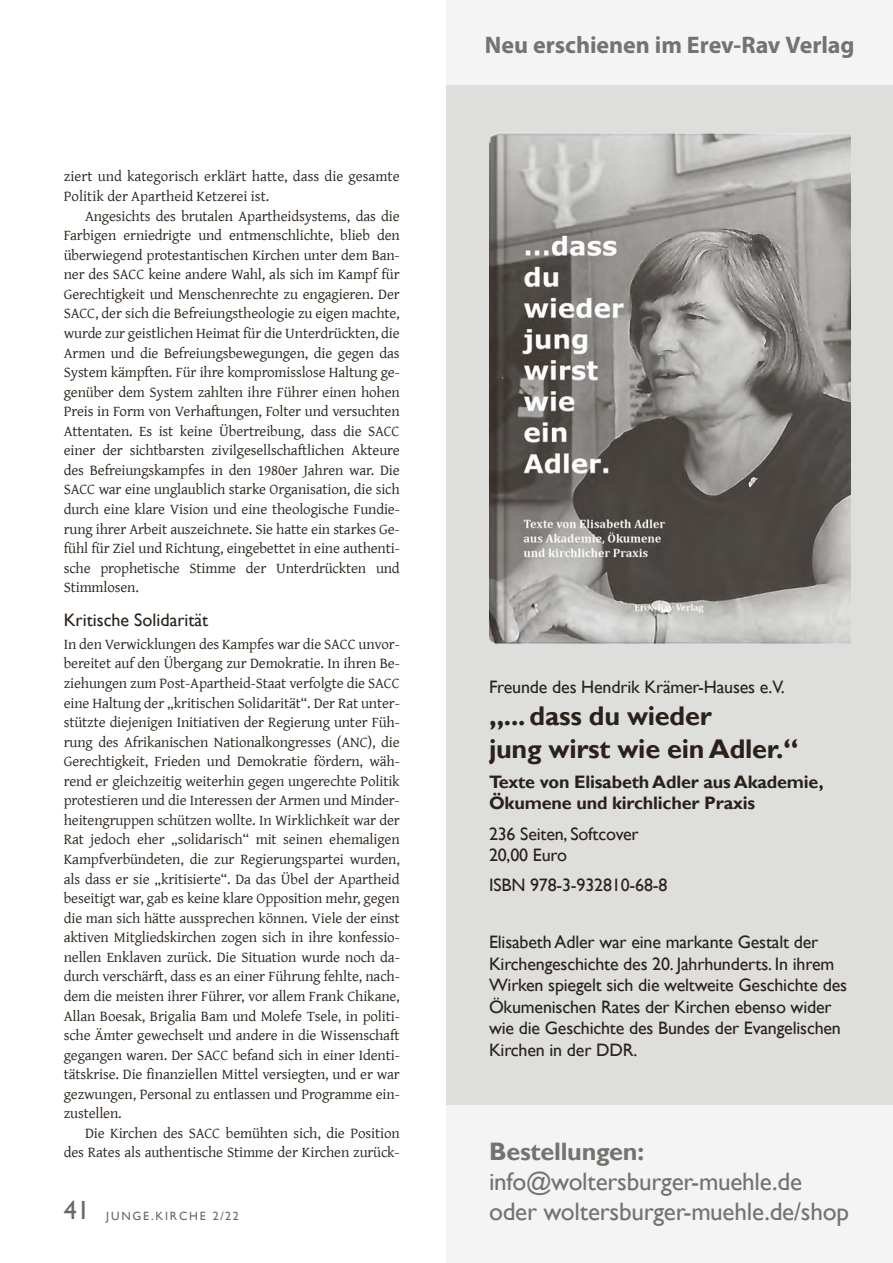
<style>
.page{position:relative;width:893px;height:1263px;background:#fff}
.page>*{position:absolute;margin:0;border:0;box-sizing:border-box;transform-origin:0 0}
.t1{font:700 27px/32.4px "Gill Sans";letter-spacing:-.01em;color:#29211a}
.t2{font:25.2px/30.3px "Gill Sans";letter-spacing:-.01em;color:#75726f}
.t3{font:700 25.2px "Gill Sans";letter-spacing:-.01em;color:#75726f}
.t4{font:700 24px "Myriad Pro";color:#75726f}
.t5{font:18px/21.6px "Gill Sans";letter-spacing:-.01em;color:#29211a}
.t6{font:700 18px/21.6px "Gill Sans";letter-spacing:-.01em;color:#29211a}
.t7{font:15px/19.5px "Gentium";letter-spacing:-.01em;color:#29211a;text-align:justify}
.t8{font:12px "Gill Sans";letter-spacing:.15em;color:#6a6864}
.s1{font-size:26.25px}
</style>
<div class="page">
<div style="left:446px;top:0;width:447px;height:1263px;background:#dededd"></div>
<div style="left:446px;top:1106px;width:447px;height:157px;background:#f4f4f4"></div>
<img style="left:489px;top:133px;width:361px;height:511px">
<div style="left:446px;top:0;width:447px;height:85px;background:#f4f4f4"></div>
<p class="t7" style="left:64px;top:166px;width:337px">ziert und kategorisch erklärt hatte, dass die gesamte<br>Politik der Apartheid Ketzerei ist.</p>
<p class="t7" style="left:64px;top:205px;width:337px;text-indent:21px">Angesichts des brutalen Apartheidsystems, das die Farbigen erniedrigte und entmenschlichte, blieb den überwiegend protestantischen Kirchen unter dem Ban&shy;ner des SACC keine andere Wahl, als sich im Kampf für Gerechtigkeit und Menschenrechte zu engagieren. Der SACC, der sich die Befreiungstheologie zu eigen machte, wurde zur geistlichen Heimat für die Unterdrückten, die Armen und die Befreiungsbewegungen, die gegen das System kämpften. Für ihre kompromisslose Haltung ge&shy;genüber dem System zahlten ihre Führer einen hohen Preis in Form von Verhaftungen, Folter und versuchten Attentaten. Es ist keine Übertreibung, dass die SACC einer der sichtbarsten zivilgesellschaftlichen Akteure des Befreiungskampfes in den 1980er Jahren war. Die SACC war eine unglaublich starke Organisation, die sich durch eine klare Vision und eine theologische Fundie&shy;rung ihrer Arbeit auszeichnete. Sie hatte ein starkes Ge&shy;fühl für Ziel und Richtung, eingebettet in eine authenti&shy;sche prophetische Stimme der Unterdrückten und Stimmlosen.</p>
<p class="t5" style="left:64px;top:609px;width:146px">Kritische Solidarität</p>
<p class="t7" style="left:64px;top:633px;width:337px">In den Verwicklungen des Kampfes war die SACC unvor&shy;bereitet auf den Übergang zur Demokratie. In ihren Be&shy;ziehungen zum Post-Apartheid-Staat verfolgte die SACC eine Haltung der „kritischen Solidarität“. Der Rat unter&shy;stützte diejenigen Initiativen der Regierung unter Füh&shy;rung des Afrikanischen Nationalkongresses (ANC), die Gerechtigkeit, Frieden und Demokratie fördern, wäh&shy;rend er gleichzeitig weiterhin gegen ungerechte Politik protestieren und die Interessen der Armen und Minder&shy;heitengruppen schützen wollte. In Wirklichkeit war der Rat jedoch eher „solidarisch“ mit seinen ehemaligen Kampfverbündeten, die zur Regierungspartei wurden, als dass er sie „kritisierte“. Da das Übel der Apartheid beseitigt war, gab es keine klare Opposition mehr, gegen die man sich hätte aussprechen können. Viele der einst aktiven Mitgliedskirchen zogen sich in ihre konfessio&shy;nellen Enklaven zurück. Die Situation wurde noch da&shy;durch verschärft, dass es an einer Führung fehlte, nach&shy;dem die meisten ihrer Führer, vor allem Frank Chikane, Allan Boesak, Brigalia Bam und Molefe Tsele, in politi&shy;sche Ämter gewechselt und andere in die Wissenschaft gegangen waren. Der SACC befand sich in einer Identi&shy;tätskrise. Die finanziellen Mittel versiegten, und er war gezwungen, Personal zu entlassen und Programme ein&shy;zustellen.</p>
<p class="t7" style="left:64px;top:1122px;width:337px;text-align:right">Die Kirchen des SACC bemühten sich, die Position des Rates als authentische Stimme der Kirchen zurück-</p>
<p class="t8" style="left:64px;top:1209px;width:177px"><span class="s1">41</span> JUNGE.KIRCHE 2/22</p>
<h3 class="t4" style="left:485px;top:29px;width:371px">Neu erschienen im Erev-Rav Verlag</h3>
<p class="t5" style="left:489px;top:676px;width:297px">Freunde des Hendrik Krämer-Hauses e.V.</p>
<h1 class="t1" style="left:489px;top:701px;width:311px">„... dass du wieder<br>jung wirst wie ein Adler.“</h1>
<p class="t6" style="left:489px;top:771px;width:336px">Texte von Elisabeth Adler aus Akademie,<br>Ökumene und kirchlicher Praxis</p>
<p class="t5" style="left:489px;top:823px;width:151px">236 Seiten, Softcover<br>20,00 Euro</p>
<p class="t5" style="left:489px;top:875px;width:180px">ISBN 978-3-932810-68-8</p>
<p class="t5" style="left:489px;top:931px;width:359px">Elisabeth Adler war eine markante Gestalt der Kirchengeschichte des 20. Jahrhunderts. In ihrem Wirken spiegelt sich die weltweite Geschichte des Ökumenischen Rates der Kirchen ebenso wider wie die Geschichte des Bundes der Evangelischen Kirchen in der DDR.</p>
<h2 class="t3" style="left:489px;top:1136px;width:157px">Bestellungen:</h2>
<h2 class="t2" style="left:489px;top:1167px;width:361px">info@woltersburger-muehle.de oder woltersburger-muehle.de/shop</h2>
</div>
